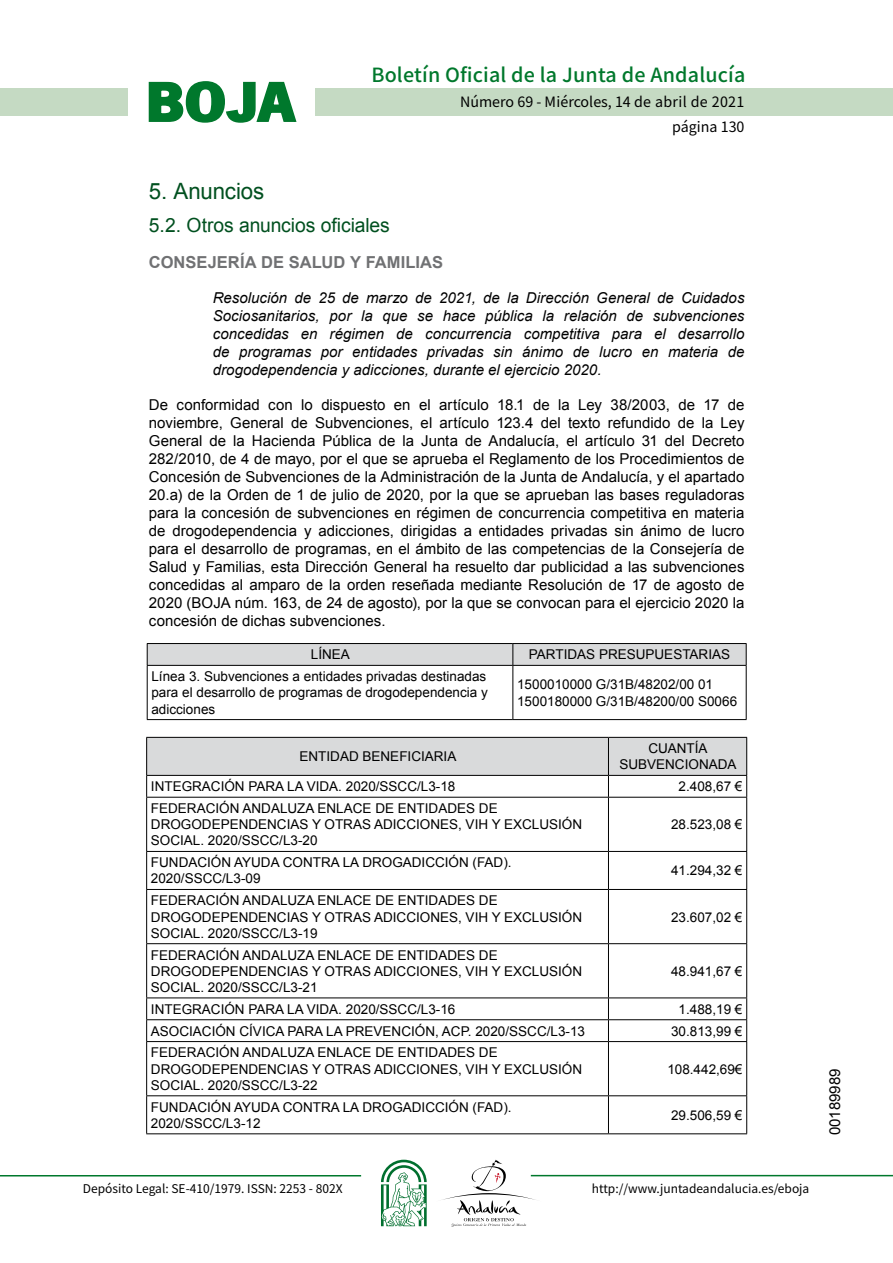
<style>
.page{position:relative;width:893px;height:1263px;background:#fff}
.page>*{position:absolute;margin:0;border:0;box-sizing:border-box;transform-origin:0 0}
.t1{font:700 57.75px "News Got T";color:#00782c;scale:1.14 1}
.t2{font:22.5px "Arial";letter-spacing:-.005em;color:#00501f}
.t3{font:500 19.5px "Noto Sans HK";letter-spacing:.01em;color:#00782c}
.t4{font:19.5px "Arial";letter-spacing:-.005em;color:#00501f}
.t5{font:700 16.5px "Arial";letter-spacing:.005em;color:#707173}
.t6{font:15px/18px "Arial";color:#000;text-align:justify}
.t7{font:italic 15px/18px "Arial";color:#000;text-align:justify}
.t8{font:14.25px/24.5px "Noto Sans HK";color:#000;text-align:right}
.t9{font:13.5px/16.2px "Arial";color:#000}
.t10{font:12px "Noto Sans HK";color:#000}
</style>
<div class="page">
<div style="left:315px;top:88px;width:577px;height:28px;background:#c5dac3"></div>
<div style="left:0;top:88px;width:128px;height:28px;background:#c5dac3"></div>
<hr style="left:0;top:1175px;width:361px;height:2px;background:#00782c">
<hr style="left:531px;top:1175px;width:361px;height:1px;background:#00782c">
<svg style="left:148px;top:81px;width:149px;height:42px"></svg>
<svg style="left:442px;top:1160px;width:100px;height:67px"></svg>
<svg style="left:381px;top:1160px;width:45px;height:66px"></svg>
<hr style="left:147px;top:643px;width:366px;height:1px;background:#000">
<hr style="left:513px;top:643px;width:233px;height:1px;background:#000">
<svg style="left:147px;top:644px;width:599px;height:21px;background:#d6d7d8"></svg>
<hr style="left:147px;top:665px;width:366px;height:1px;background:#000">
<hr style="left:147px;top:666px;width:1px;height:53px;background:#000">
<hr style="left:513px;top:665px;width:233px;height:1px;background:#000">
<hr style="left:512px;top:666px;width:1px;height:53px;background:#000">
<hr style="left:745px;top:666px;width:1px;height:53px;background:#000">
<hr style="left:147px;top:719px;width:366px;height:1px;background:#000">
<hr style="left:513px;top:719px;width:233px;height:1px;background:#000">
<svg style="left:146px;top:737px;width:601px;height:60px"></svg>
<hr style="left:146px;top:797px;width:462px;height:1px;background:#000">
<hr style="left:146px;top:798px;width:1px;height:53px;background:#000">
<hr style="left:608px;top:797px;width:139px;height:1px;background:#000">
<hr style="left:608px;top:798px;width:1px;height:53px;background:#000">
<hr style="left:746px;top:798px;width:1px;height:53px;background:#000">
<hr style="left:146px;top:851px;width:462px;height:1px;background:#000">
<hr style="left:146px;top:852px;width:1px;height:37px;background:#000">
<hr style="left:608px;top:851px;width:139px;height:1px;background:#000">
<hr style="left:608px;top:852px;width:1px;height:37px;background:#000">
<hr style="left:746px;top:852px;width:1px;height:37px;background:#000">
<hr style="left:146px;top:889px;width:462px;height:1px;background:#000">
<hr style="left:146px;top:890px;width:1px;height:53px;background:#000">
<hr style="left:608px;top:889px;width:139px;height:1px;background:#000">
<hr style="left:608px;top:890px;width:1px;height:53px;background:#000">
<hr style="left:746px;top:890px;width:1px;height:53px;background:#000">
<hr style="left:146px;top:943px;width:462px;height:1px;background:#000">
<hr style="left:146px;top:944px;width:1px;height:54px;background:#000">
<hr style="left:608px;top:943px;width:139px;height:1px;background:#000">
<hr style="left:608px;top:944px;width:1px;height:54px;background:#000">
<hr style="left:746px;top:944px;width:1px;height:54px;background:#000">
<hr style="left:146px;top:998px;width:462px;height:1px;background:#000">
<hr style="left:608px;top:998px;width:139px;height:1px;background:#000">
<hr style="left:146px;top:1019px;width:462px;height:1px;background:#000">
<svg style="left:146px;top:998px;width:1px;height:43px"></svg>
<hr style="left:608px;top:1019px;width:139px;height:1px;background:#000">
<svg style="left:608px;top:998px;width:1px;height:43px"></svg>
<svg style="left:746px;top:998px;width:1px;height:43px"></svg>
<hr style="left:146px;top:1041px;width:462px;height:1px;background:#000">
<hr style="left:146px;top:1042px;width:1px;height:53px;background:#000">
<hr style="left:608px;top:1041px;width:139px;height:1px;background:#000">
<hr style="left:608px;top:1042px;width:1px;height:53px;background:#000">
<hr style="left:746px;top:1042px;width:1px;height:53px;background:#000">
<hr style="left:146px;top:1095px;width:462px;height:1px;background:#000">
<hr style="left:146px;top:1096px;width:1px;height:37px;background:#000">
<hr style="left:608px;top:1095px;width:139px;height:1px;background:#000">
<hr style="left:608px;top:1096px;width:1px;height:37px;background:#000">
<hr style="left:746px;top:1096px;width:1px;height:37px;background:#000">
<hr style="left:146px;top:1133px;width:462px;height:1px;background:#000">
<hr style="left:608px;top:1133px;width:139px;height:1px;background:#000">
<h1 class="t1" style="left:145px;top:68px;width:133px">BOJA</h1>
<h3 class="t3" style="left:371px;top:64px;width:375px">Boletín Oficial de la Junta de Andalucía</h3>
<p class="t8" style="left:460px;top:90px;width:286px">Número 69 - Miércoles, 14 de abril de 2021 página 130</p>
<h2 class="t2" style="left:149px;top:177px;width:117px">5. Anuncios</h2>
<h3 class="t4" style="left:149px;top:212px;width:242px">5.2. Otros anuncios oficiales</h3>
<p class="t5" style="left:149px;top:251px;width:296px">CONSEJERÍA DE SALUD Y FAMILIAS</p>
<p class="t7" style="left:213px;top:289px;width:533px">Resolución de 25 de marzo de 2021, de la Dirección General de Cuidados Sociosanitarios, por la que se hace pública la relación de subvenciones concedidas en régimen de concurrencia competitiva para el desarrollo de programas por entidades privadas sin ánimo de lucro en materia de drogodependencia y adicciones, durante el ejercicio 2020.</p>
<p class="t6" style="left:149px;top:396px;width:597px">De conformidad con lo dispuesto en el artículo 18.1 de la Ley 38/2003, de 17 de noviembre, General de Subvenciones, el artículo 123.4 del texto refundido de la Ley General de la Hacienda Pública de la Junta de Andalucía, el artículo 31 del Decreto 282/2010, de 4 de mayo, por el que se aprueba el Reglamento de los Procedimientos de Concesión de Subvenciones de la Administración de la Junta de Andalucía, y el apartado 20.a) de la Orden de 1 de julio de 2020, por la que se aprueban las bases reguladoras para la concesión de subvenciones en régimen de concurrencia competitiva en materia de drogodependencia y adicciones, dirigidas a entidades privadas sin ánimo de lucro para el desarrollo de programas, en el ámbito de las competencias de la Consejería de Salud y Familias, esta Dirección General ha resuelto dar publicidad a las subvenciones concedidas al amparo de la orden reseñada mediante Resolución de 17 de agosto de 2020 (BOJA núm. 163, de 24 de agosto), por la que se convocan para el ejercicio 2020 la concesión de dichas subvenciones.</p>
<p class="t9" style="left:311px;top:647px;width:41px">LÍNEA</p>
<p class="t9" style="left:529px;top:647px;width:203px">PARTIDAS PRESUPUESTARIAS</p>
<p class="t9" style="left:151px;top:669px;width:338px;text-align:justify">Línea 3. Subvenciones a entidades privadas destinadas para el desarrollo de programas de drogodependencia y adicciones</p>
<p class="t9" style="left:517px;top:677px;width:221px">1500010000 G/31B/48202/00 01<br>1500180000 G/31B/48200/00 S0066</p>
<p class="t9" style="left:299px;top:749px;width:158px">ENTIDAD BENEFICIARIA</p>
<p class="t9" style="left:619px;top:740px;width:119px;text-align:center">CUANTÍA<br>SUBVENCIONADA</p>
<p class="t9" style="left:151px;top:779px;width:306px">INTEGRACIÓN PARA LA VIDA. 2020/SSCC/L3-18</p>
<p class="t9" style="left:678px;top:779px;width:65px">2.408,67 €</p>
<p class="t9" style="left:151px;top:800px;width:433px">FEDERACIÓN ANDALUZA ENLACE DE ENTIDADES DE<br>DROGODEPENDENCIAS Y OTRAS ADICCIONES, VIH Y EXCLUSIÓN<br>SOCIAL. 2020/SSCC/L3-20</p>
<p class="t9" style="left:671px;top:817px;width:73px">28.523,08 €</p>
<p class="t9" style="left:151px;top:855px;width:362px">FUNDACIÓN AYUDA CONTRA LA DROGADICCIÓN (FAD).<br>2020/SSCC/L3-09</p>
<p class="t9" style="left:671px;top:863px;width:73px">41.294,32 €</p>
<p class="t9" style="left:151px;top:893px;width:433px">FEDERACIÓN ANDALUZA ENLACE DE ENTIDADES DE<br>DROGODEPENDENCIAS Y OTRAS ADICCIONES, VIH Y EXCLUSIÓN<br>SOCIAL. 2020/SSCC/L3-19</p>
<p class="t9" style="left:671px;top:909px;width:73px">23.607,02 €</p>
<p class="t9" style="left:151px;top:947px;width:433px">FEDERACIÓN ANDALUZA ENLACE DE ENTIDADES DE<br>DROGODEPENDENCIAS Y OTRAS ADICCIONES, VIH Y EXCLUSIÓN<br>SOCIAL. 2020/SSCC/L3-21</p>
<p class="t9" style="left:671px;top:963px;width:73px">48.941,67 €</p>
<p class="t9" style="left:151px;top:1001px;width:306px">INTEGRACIÓN PARA LA VIDA. 2020/SSCC/L3-16</p>
<p class="t9" style="left:678px;top:1001px;width:65px">1.488,19 €</p>
<p class="t9" style="left:151px;top:1023px;width:435px">ASOCIACIÓN CÍVICA PARA LA PREVENCIÓN, ACP. 2020/SSCC/L3-13</p>
<p class="t9" style="left:671px;top:1023px;width:73px">30.813,99 €</p>
<p class="t9" style="left:151px;top:1045px;width:433px">FEDERACIÓN ANDALUZA ENLACE DE ENTIDADES DE<br>DROGODEPENDENCIAS Y OTRAS ADICCIONES, VIH Y EXCLUSIÓN<br>SOCIAL. 2020/SSCC/L3-22</p>
<p class="t9" style="left:667px;top:1061px;width:77px">108.442,69€</p>
<p class="t9" style="left:151px;top:1099px;width:362px">FUNDACIÓN AYUDA CONTRA LA DROGADICCIÓN (FAD).<br>2020/SSCC/L3-12</p>
<p class="t9" style="left:671px;top:1107px;width:73px">29.506,59 €</p>
<p class="t10" style="left:83px;top:1181px;width:261px">Depósito Legal: SE-410/1979. ISSN: 2253 - 802X</p>
<p class="t10" style="left:592px;top:1181px;width:219px">http://www.juntadeandalucia.es/eboja</p>
<p class="t6" style="left:826px;top:1135px;width:68px;rotate:-90deg">00189989</p>
</div>
